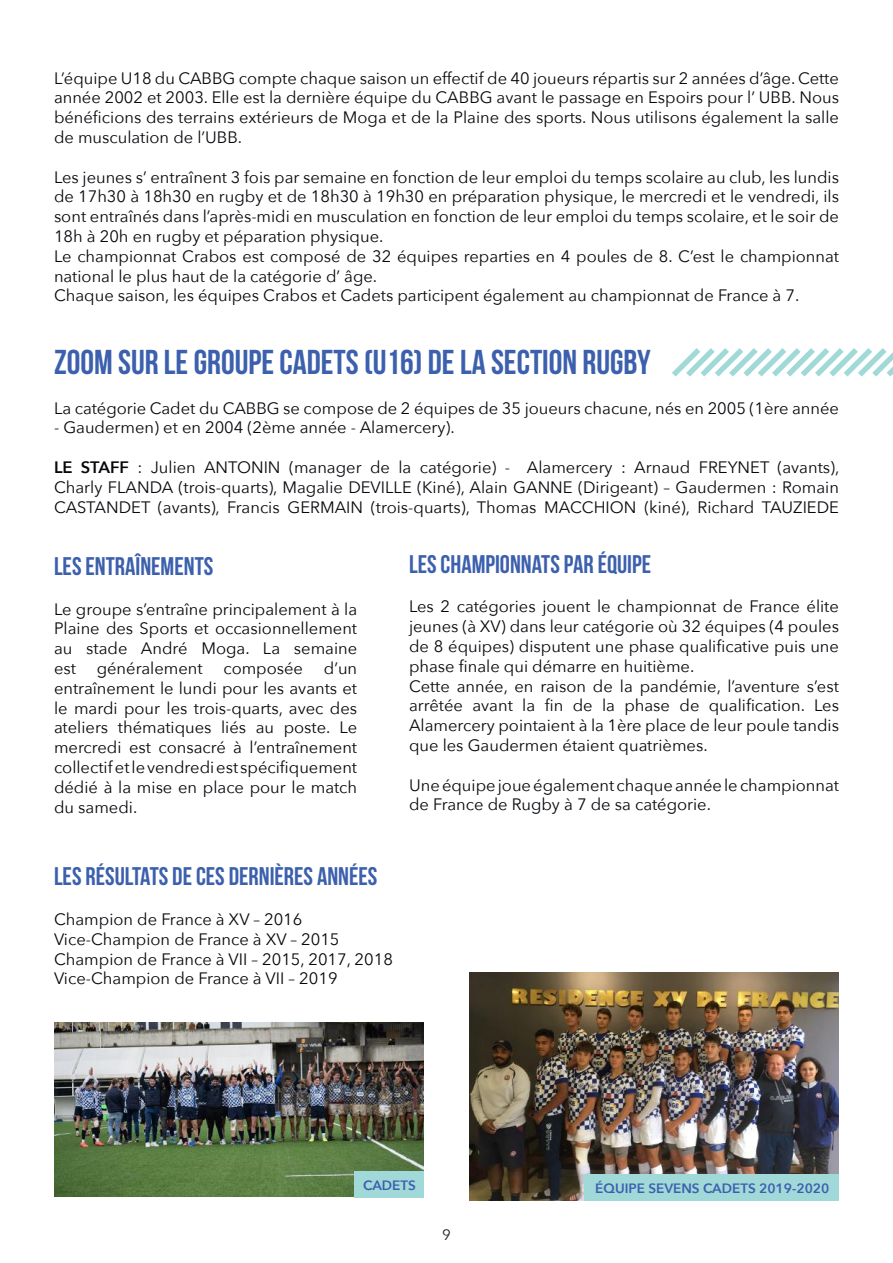
<style>
.page{position:relative;width:893px;height:1263px;background:#fff}
.page>*{position:absolute;margin:0;border:0;box-sizing:border-box;transform-origin:0 0}
.t1{font:34.5px "Bebas Neue";color:#3c60ad}
.t2{font:25.5px "Bebas Neue";color:#3c60ad}
.t3{font:16.5px/19.8px "Avenir Next";color:#06080c;text-align:justify}
.t4{font:15px "Avenir Next";color:#241f1f}
.t5{font:600 13.5px "Avenir Next";color:#3c5fad}
.s1{font-weight:600}
</style>
<div class="page">
<svg style="left:672px;top:348px;width:221px;height:29px"></svg>
<img style="left:469px;top:973px;width:370px;height:227px">
<div style="left:585px;top:1174px;width:254px;height:26px;background:#a0d9d8"></div>
<img style="left:54px;top:1022px;width:370px;height:174px">
<div style="left:354px;top:1171px;width:70px;height:26px;background:#a0d9d8"></div>
<p class="t3" style="left:54px;top:67px;width:786px">L’équipe U18 du CABBG compte chaque saison un effectif de 40 joueurs répartis sur 2 années d’âge. Cette année 2002 et 2003. Elle est la dernière équipe du CABBG avant le passage en Espoirs pour l’ UBB. Nous bénéficions des terrains extérieurs de Moga et de la Plaine des sports. Nous utilisons également la salle de musculation de l’UBB.</p>
<p class="t3" style="left:54px;top:166px;width:786px;text-align:left">Les jeunes s’ entraînent 3 fois par semaine en fonction de leur emploi du temps scolaire au club, les lundis de 17h30 à 18h30 en rugby et de 18h30 à 19h30 en préparation physique, le mercredi et le vendredi, ils sont entraînés dans l’après-midi en musculation en fonction de leur emploi du temps scolaire, et le soir de 18h à 20h en rugby et péparation physique.<br>Le championnat Crabos est composé de 32 équipes reparties en 4 poules de 8. C’est le championnat national le plus haut de la catégorie d’ âge.<br>Chaque saison, les équipes Crabos et Cadets participent également au championnat de France à 7.</p>
<h1 class="t1" style="left:54px;top:343px;width:598px">ZOOM SUR LE GROUPE CADETS (U16) DE LA SECTION RUGBY</h1>
<p class="t3" style="left:54px;top:397px;width:786px">La catégorie Cadet du CABBG se compose de 2 équipes de 35 joueurs chacune, nés en 2005 (1ère année</p>
<p class="t3" style="left:54px;top:417px;width:402px">- Gaudermen) et en 2004 (2ème année - Alamercery).</p>
<p class="t3" style="left:54px;top:457px;width:787px"><span class="s1">LE STAFF</span> : Julien ANTONIN (manager de la catégorie) - Alamercery : Arnaud FREYNET (avants), Charly FLANDA (trois-quarts), Magalie DEVILLE (Kiné), Alain GANNE (Dirigeant) – Gaudermen : Romain CASTANDET (avants), Francis GERMAIN (trois-quarts), Thomas MACCHION (kiné), Richard TAUZIEDE</p>
<h2 class="t2" style="left:54px;top:552px;width:161px">LES ENTRAÎNEMENTS</h2>
<p class="t3" style="left:54px;top:598px;width:305px">Le groupe s’entraîne principalement à la Plaine des Sports et occasionnellement au stade André Moga. La semaine est</p>
<h2 class="t2" style="left:409px;top:550px;width:244px">LES CHAMPIONNATS PAR ÉQUIPE</h2>
<p class="t3" style="left:409px;top:596px;width:431px;text-align:left">Les 2 catégories jouent le championnat de France élite jeunes (à XV) dans leur catégorie où 32 équipes (4 poules de 8 équipes) disputent une phase qualificative puis une phase finale qui démarre en huitième.<br>Cette année, en raison de la pandémie, l’aventure s’est arrêtée avant la fin de la phase de qualification. Les Alamercery pointaient à la 1ère place de leur poule tandis que les Gaudermen étaient quatrièmes.</p>
<p class="t3" style="left:409px;top:774px;width:431px">Une équipe joue également chaque année le championnat de France de Rugby à 7 de sa catégorie.</p>
<p class="t3" style="left:54px;top:658px;width:305px;text-indent:270px">d’un entraînement le lundi pour les avants et le mardi pour les trois-quarts, avec des ateliers thématiques liés au poste. Le mercredi est consacré à l’entraînement collectif et le vendredi est spécifiquement dédié à la mise en place pour le match du samedi.</p>
<p class="t3" style="left:97px;top:658px;width:107px">généralement</p>
<p class="t3" style="left:223px;top:658px;width:81px">composée</p>
<h2 class="t2" style="left:54px;top:862px;width:325px">LES RÉSULTATS DE CES DERNIÈRES ANNÉES</h2>
<p class="t3" style="left:54px;top:908px;width:340px;text-align:left">Champion de France à XV – 2016<br>Vice-Champion de France à XV – 2015<br>Champion de France à VII – 2015, 2017, 2018<br>Vice-Champion de France à VII – 2019</p>
<p class="t5" style="left:363px;top:1174px;width:54px">CADETS</p>
<p class="t5" style="left:595px;top:1176px;width:236px">ÉQUIPE SEVENS CADETS 2019-2020</p>
<p class="t4" style="left:442px;top:1222px;width:10px">9</p>
</div>
